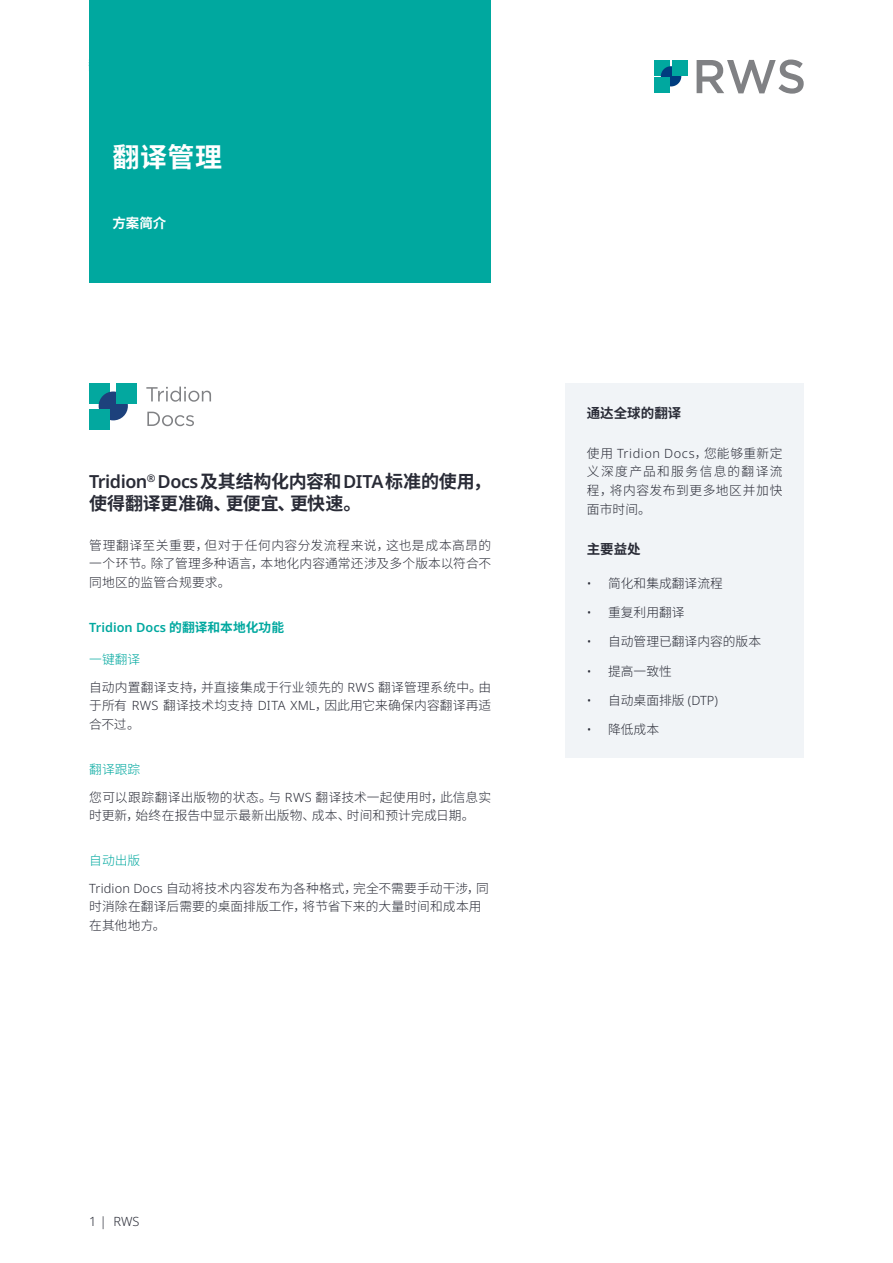
<style>
.page{position:relative;width:893px;height:1263px;background:#fff}
.page>*{position:absolute;margin:0;border:0;box-sizing:border-box;transform-origin:0 0}
.t1{font:700 27px "Noto Sans CJ Ksc";color:#fff}
.t2{font:600 18px "Noto Sans";letter-spacing:-.025em;color:#292b36}
.t3{font:700 18px "Noto Sans CJ Ksc";letter-spacing:-.015em;color:#292b36}
.t4{font:700 13.5px "Noto Sans CJ Ksc";color:#292b36}
.t5{font:700 13.5px "Noto Sans CJ Ksc";color:#fff}
.t6{font:300 12.75px/18.8px "Noto Sans CJ Ksc";letter-spacing:.01em;color:#292b36}
.t7{font:300 12.75px "Noto Sans";letter-spacing:.04em;color:#292b36}
.t8{font:600 12.75px "Noto Sans";color:#00a89f}
.s1{font-family:"Noto Sans CJ Ksc";font-weight:700}
.s2{color:#00a89f}
.s3{font-family:"Noto Sans"}
.s4{font-family:"Noto Sans CJ Ksc"}
</style>
<div class="page">
<div style="left:89px;top:0;width:402px;height:283px;background:#00a89f"></div>
<div style="left:654px;top:60px;width:16px;height:16px;background:#00a89f"></div>
<div style="left:661px;top:66px;width:20px;height:20px;background:#003d7f;border-radius:50%"></div>
<div style="left:654px;top:78px;width:16px;height:15px;background:#00a89f"></div>
<div style="left:672px;top:60px;width:16px;height:16px;background:#00a89f"></div>
<svg style="left:697px;top:60px;width:107px;height:34px"></svg>
<div style="left:566px;top:383px;width:238px;height:374px;background:#f1f4f7"></div>
<div style="left:89px;top:383px;width:21px;height:21px;background:#03a89f"></div>
<div style="left:99px;top:391px;width:29px;height:29px;background:#1d417c;border-radius:50%"></div>
<div style="left:89px;top:409px;width:21px;height:21px;background:#03a89f"></div>
<div style="left:116px;top:383px;width:21px;height:21px;background:#03a89f"></div>
<svg style="left:146px;top:387px;width:65px;height:15px"></svg>
<svg style="left:147px;top:412px;width:47px;height:14px"></svg>
<h1 class="t1" style="left:112px;top:142px;width:111px">翻译管理</h1>
<p class="t5" style="left:112px;top:216px;width:55px">方案简介</p>
<h2 class="t2" style="left:89px;top:469px;width:403px">Tridion<sup>®</sup> Docs <span class="s1">及其结构化内容和</span> DITA <span class="s1">标准的使用，</span></h2>
<h2 class="t3" style="left:89px;top:493px;width:274px">使得翻译更准确、更便宜、更快速。</h2>
<p class="t6" style="left:89px;top:536px;width:403px;text-align:justify">管理翻译至关重要，但对于任何内容分发流程来说，这也是成本高昂的一个环节。除了管理多种语言，本地化内容通常还涉及多个版本以符合不同地区的监管合规要求。</p>
<p class="t8" style="left:89px;top:618px;width:196px">Tridion Docs <span class="s1">的翻译和本地化功能</span></p>
<p class="t6" style="left:89px;top:646px;width:403px;line-height:27.3px"><span class="s2">一键翻译<br></span>自动内置翻译支持，并直接集成于行业领先的 <span class="s3">RWS</span> 翻译管理系统中。由</p>
<p class="t6" style="left:89px;top:697px;width:403px">于所有 <span class="s3">RWS</span> 翻译技术均支持 <span class="s3">DITA XML</span>，因此用它来确保内容翻译再适合不过。</p>
<p class="t6" style="left:89px;top:756px;width:403px;line-height:27.3px"><span class="s2">翻译跟踪<br></span>您可以跟踪翻译出版物的状态。与 <span class="s3">RWS</span> 翻译技术一起使用时，此信息实</p>
<p class="t6" style="left:89px;top:806px;width:387px">时更新，始终在报告中显示最新出版物、成本、时间和预计完成日期。</p>
<p class="t6" style="left:89px;top:847px;width:401px;line-height:27.3px"><span class="s2">自动出版<br></span><span class="s3">Tridion Docs</span> 自动将技术内容发布为各种格式，完全不需要手动干涉，同</p>
<p class="t6" style="left:89px;top:898px;width:394px">时消除在翻译后需要的桌面排版工作，将节省下来的大量时间和成本用在其他地方。</p>
<p class="t4" style="left:587px;top:405px;width:96px">通达全球的翻译</p>
<p class="t7" style="left:587px;top:444px;width:197px"><span class="s4">使用</span> Tridion Docs<span class="s4">，您能够重新定</span></p>
<p class="t6" style="left:587px;top:463px;width:197px;text-align:justify">义深度产品和服务信息的翻译流程，将内容发布到更多地区并加快面市时间。</p>
<p class="t4" style="left:587px;top:541px;width:55px">主要益处</p>
<p class="t6" style="left:587px;top:574px;width:138px"><span class="s3">•</span> 简化和集成翻译流程</p>
<p class="t6" style="left:587px;top:603px;width:99px"><span class="s3">•</span> 重复利用翻译</p>
<p class="t6" style="left:587px;top:632px;width:176px"><span class="s3">•</span> 自动管理已翻译内容的版本</p>
<p class="t6" style="left:587px;top:662px;width:87px"><span class="s3">•</span> 提高一致性</p>
<p class="t7" style="left:587px;top:691px;width:133px">• <span class="s4">自动桌面排版</span> (DTP)</p>
<p class="t6" style="left:587px;top:721px;width:74px"><span class="s3">•</span> 降低成本</p>
<p class="t7" style="left:89px;top:1212px;width:52px">1 | RWS</p>
</div>
